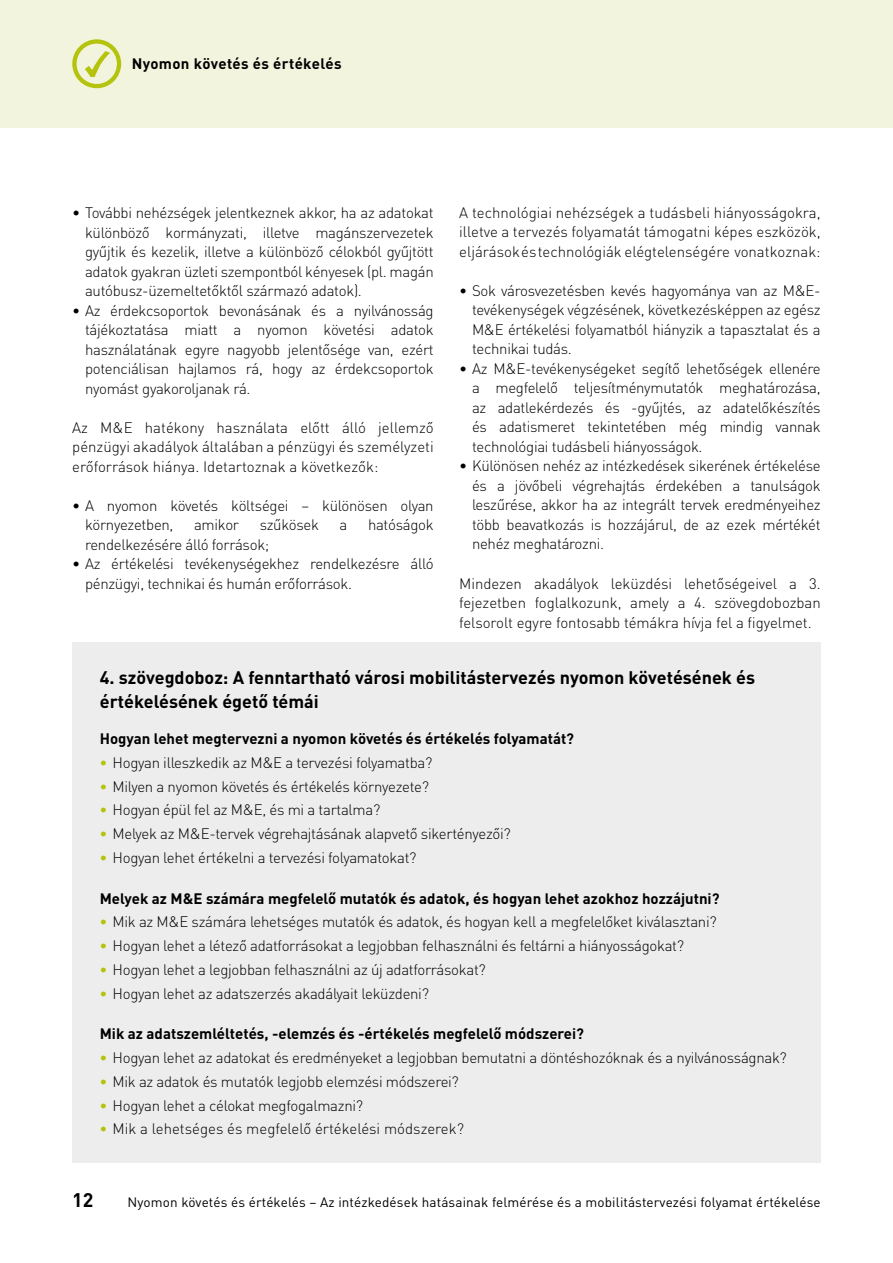
<style>
.page{position:relative;width:893px;height:1263px;background:#fff}
.page>*{position:absolute;margin:0;border:0;box-sizing:border-box;transform-origin:0 0}
.t1{font:700 19.5px "DIN Pro";color:#000}
.t2{font:700 18px/24px "DIN Pro";color:#000}
.t3{font:300 15px/19.5px "DIN Pro";letter-spacing:-.02em;color:#000;text-align:justify}
.t4{font:700 15px "DIN Pro";color:#000}
.t5{font:300 15px "DIN Pro";color:#000}
.t6{font:700 15px "DIN Pro";letter-spacing:.025em;color:#000}
.t7{font:13.5px "DIN Pro";letter-spacing:.01em;color:#000}
.s1{font-weight:700;color:#b4c40c}
</style>
<div class="page">
<div style="left:0;top:0;width:893px;height:128px;background:#f3f4de"></div>
<svg style="left:72px;top:39px;width:49px;height:49px"></svg>
<div style="left:72px;top:642px;width:749px;height:521px;background:#ededed"></div>
<p class="t6" style="left:132px;top:54px;width:211px">Nyomon követés és értékelés</p>
<p class="t3" style="left:85px;top:202px;width:350px;text-indent:-13px">• További nehézségek jelentkeznek akkor, ha az adatokat különböző kormányzati, illetve magánszervezetek gyűjtik és kezelik, illetve a különböző célokból gyűjtött adatok gyakran üzleti szempontból kényesek (pl. magán autóbusz-üzemeltetőktől származó adatok).</p>
<p class="t3" style="left:85px;top:300px;width:350px;text-indent:-13px">• Az érdekcsoportok bevonásának és a nyilvánosság tájékoztatása miatt a nyomon követési adatok használatának egyre nagyobb jelentősége van, ezért potenciálisan hajlamos rá, hogy az érdekcsoportok nyomást gyakoroljanak rá.</p>
<p class="t3" style="left:72px;top:417px;width:363px">Az M&amp;E hatékony használata előtt álló jellemző pénzügyi akadályok általában a pénzügyi és személyzeti erőforrások hiánya. Idetartoznak a következők:</p>
<p class="t3" style="left:85px;top:495px;width:350px;text-indent:-13px">• A nyomon követés költségei – különösen olyan környezetben,</p>
<p class="t3" style="left:194px;top:514px;width:47px">amikor</p>
<p class="t3" style="left:260px;top:514px;width:61px">szűkösek</p>
<p class="t3" style="left:340px;top:514px;width:9px">a</p>
<p class="t3" style="left:368px;top:514px;width:67px">hatóságok</p>
<p class="t3" style="left:85px;top:534px;width:186px">rendelkezésére álló források;</p>
<p class="t3" style="left:85px;top:553px;width:350px;text-indent:-13px">• Az értékelési tevékenységekhez rendelkezésre álló pénzügyi, technikai és humán erőforrások.</p>
<p class="t3" style="left:459px;top:202px;width:363px">A technológiai nehézségek a tudásbeli hiányosságokra, illetve a tervezés folyamatát támogatni képes eszközök, eljárások és technológiák elégtelenségére vonatkoznak:</p>
<p class="t3" style="left:472px;top:280px;width:350px;text-indent:-13px">• Sok városvezetésben kevés hagyománya van az M&amp;E&shy;tevékenységek végzésének, következésképpen az egész M&amp;E értékelési folyamatból hiányzik a tapasztalat és a technikai tudás.</p>
<p class="t3" style="left:472px;top:358px;width:350px;text-indent:-13px">• Az M&amp;E-tevékenységeket segítő lehetőségek ellenére a megfelelő teljesítménymutatók meghatározása, az adatlekérdezés és -gyűjtés, az adatelőkészítés és adatismeret tekintetében még mindig vannak technológiai tudásbeli hiányosságok.</p>
<p class="t3" style="left:472px;top:456px;width:350px;text-indent:-13px">• Különösen nehéz az intézkedések sikerének értékelése és a jövőbeli végrehajtás érdekében a tanulságok leszűrése, akkor ha az integrált tervek eredményeihez több beavatkozás is hozzájárul, de az ezek mértékét nehéz meghatározni.</p>
<p class="t3" style="left:459px;top:573px;width:363px">Mindezen akadályok leküzdési lehetőségeivel a 3. fejezetben foglalkozunk, amely a 4. szövegdobozban felsorolt egyre fontosabb témákra hívja fel a figyelmet.</p>
<p class="t2" style="left:100px;top:664px;width:657px">4. szövegdoboz: A fenntartható városi mobilitástervezés nyomon követésének és értékelésének égető témái</p>
<p class="t4" style="left:100px;top:728px;width:476px">Hogyan lehet megtervezni a nyomon követés és értékelés folyamatát?</p>
<p class="t3" style="left:100px;top:752px;width:334px"><span class="s1">•</span> Hogyan illeszkedik az M&amp;E a tervezési folyamatba?</p>
<p class="t3" style="left:100px;top:776px;width:331px"><span class="s1">•</span> Milyen a nyomon követés és értékelés környezete?</p>
<p class="t3" style="left:100px;top:799px;width:282px"><span class="s1">•</span> Hogyan épül fel az M&amp;E, és mi a tartalma?</p>
<p class="t3" style="left:100px;top:823px;width:412px"><span class="s1">•</span> Melyek az M&amp;E-tervek végrehajtásának alapvető sikertényezői?</p>
<p class="t3" style="left:100px;top:847px;width:318px"><span class="s1">•</span> Hogyan lehet értékelni a tervezési folyamatokat?</p>
<p class="t4" style="left:100px;top:888px;width:621px">Melyek az M&amp;E számára megfelelő mutatók és adatok, és hogyan lehet azokhoz hozzájutni?</p>
<p class="t3" style="left:100px;top:911px;width:618px"><span class="s1">•</span> Mik az M&amp;E számára lehetséges mutatók és adatok, és hogyan kell a megfelelőket kiválasztani?</p>
<p class="t3" style="left:100px;top:935px;width:586px"><span class="s1">•</span> Hogyan lehet a létező adatforrásokat a legjobban felhasználni és feltárni a hiányosságokat?</p>
<p class="t3" style="left:100px;top:959px;width:388px"><span class="s1">•</span> Hogyan lehet a legjobban felhasználni az új adatforrásokat?</p>
<p class="t3" style="left:100px;top:983px;width:331px"><span class="s1">•</span> Hogyan lehet az adatszerzés akadályait leküzdeni?</p>
<p class="t4" style="left:100px;top:1024px;width:486px">Mik az adatszemléltetés, -elemzés és -értékelés megfelelő módszerei?</p>
<p class="t3" style="left:100px;top:1047px;width:689px"><span class="s1">•</span> Hogyan lehet az adatokat és eredményeket a legjobban bemutatni a döntéshozóknak és a nyilvánosságnak?</p>
<p class="t3" style="left:100px;top:1071px;width:361px"><span class="s1">•</span> Mik az adatok és mutatók legjobb elemzési módszerei?</p>
<p class="t3" style="left:100px;top:1095px;width:265px"><span class="s1">•</span> Hogyan lehet a célokat megfogalmazni?</p>
<p class="t5" style="left:100px;top:1119px;width:366px"><span class="s1">•</span> Mik a lehetséges és megfelelő értékelési módszerek?</p>
<h1 class="t1" style="left:72px;top:1187px;width:23px">12</h1>
<p class="t7" style="left:128px;top:1193px;width:695px">Nyomon követés és értékelés – Az intézkedések hatásainak felmérése és a mobilitástervezési folyamat értékelése</p>
</div>
